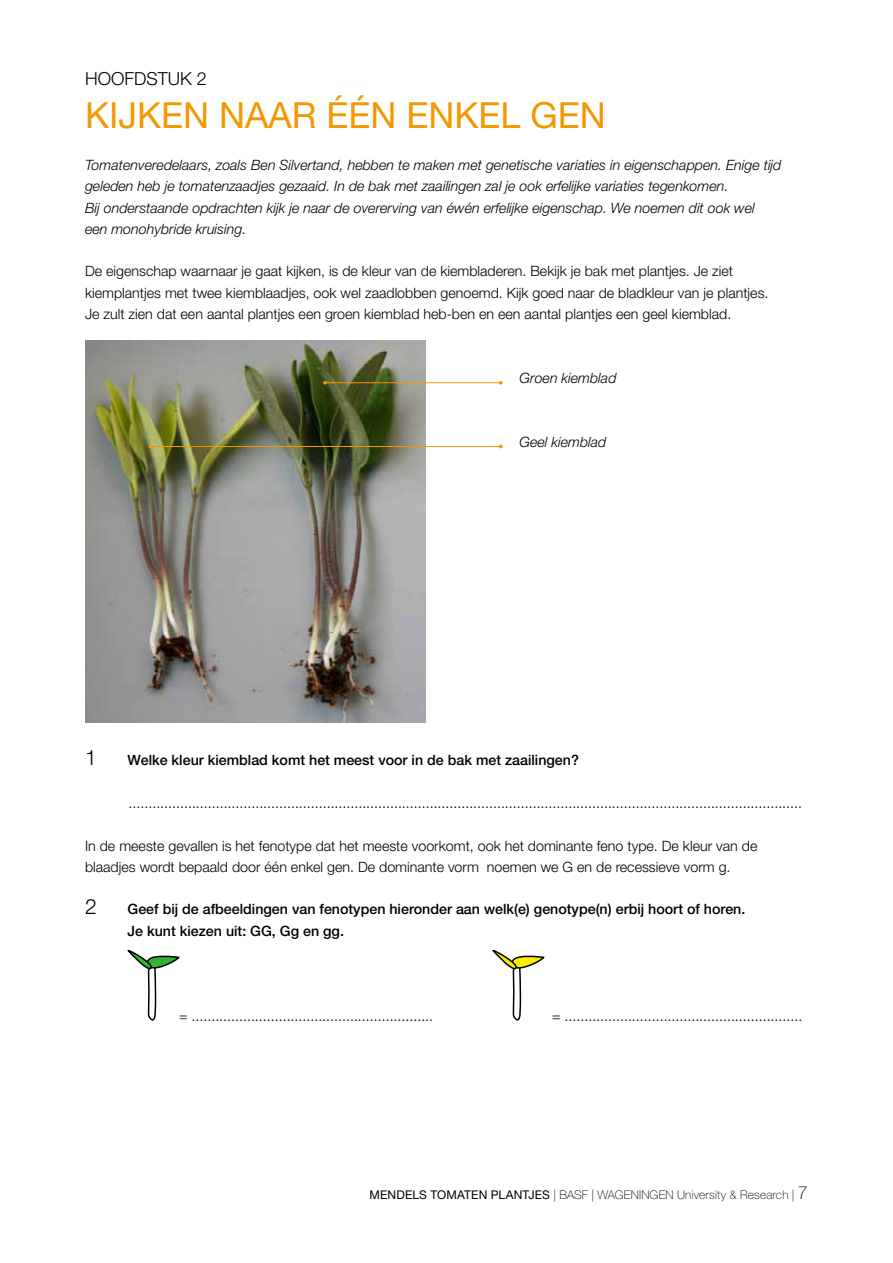
<style>
.page{position:relative;width:893px;height:1263px;background:#fff}
.page>*{position:absolute;margin:0;border:0;box-sizing:border-box;transform-origin:0 0}
.t1{font:36px "Helvetica Neue LT Std";color:#f49800}
.t2{font:300 21px "Helvetica Neue LT Std";color:#000}
.t3{font:300 18px "Helvetica Neue LT Std";color:#000}
.t4{font:300 14.25px/21.3px "Helvetica Neue LT Std";color:#000}
.t5{font:italic 300 14.25px/21.3px "Helvetica Neue LT Std";color:#000}
.t6{font:500 14.25px/21.3px "Helvetica Neue LT Std";color:#000}
.t7{font:100 12px "Helvetica Neue LT Std";letter-spacing:.015em;color:#000}
.s1{font-weight:400}
.s2{font-size:18px}
</style>
<div class="page">
<img style="left:85px;top:340px;width:340px;height:383px">
<hr style="left:325px;top:382px;width:176px;height:1px;background:#f49800">
<svg style="left:323px;top:381px;width:4px;height:4px"></svg>
<svg style="left:499px;top:381px;width:4px;height:4px"></svg>
<hr style="left:151px;top:446px;width:350px;height:1px;background:#f49800">
<svg style="left:127px;top:949px;width:53px;height:72px"></svg>
<svg style="left:492px;top:949px;width:53px;height:72px"></svg>
<p class="t3" style="left:85px;top:68px;width:123px">HOOFDSTUK 2</p>
<h1 class="t1" style="left:85px;top:93px;width:522px">KIJKEN NAAR ÉÉN ENKEL GEN</h1>
<p class="t5" style="left:85px;top:154px;width:698px">Tomatenveredelaars, zoals Ben Silvertand, hebben te maken met genetische variaties in eigenschappen. Enige tijd geleden heb je tomatenzaadjes gezaaid. In de bak met zaailingen zal je ook erfelijke variaties tegenkomen.<br>Bij onderstaande opdrachten kijk je naar de overerving van éwén erfelijke eigenschap. We noemen dit ook wel<br>een monohybride kruising.</p>
<p class="t4" style="left:85px;top:260px;width:685px">De eigenschap waarnaar je gaat kijken, is de kleur van de kiembladeren. Bekijk je bak met plantjes. Je ziet kiemplantjes met twee kiemblaadjes, ook wel zaadlobben genoemd. Kijk goed naar de bladkleur van je plantjes.<br>Je zult zien dat een aantal plantjes een groen kiemblad heb-ben en een aantal plantjes een geel kiemblad.</p>
<p class="t5" style="left:520px;top:367px;width:98px">Groen kiemblad</p>
<p class="t5" style="left:520px;top:431px;width:88px">Geel kiemblad</p>
<h2 class="t2" style="left:85px;top:745px;width:13px">1</h2>
<p class="t6" style="left:128px;top:749px;width:453px">Welke kleur kiemblad komt het meest voor in de bak met zaailingen?</p>
<p class="t4" style="left:129px;top:792px;width:675px">..........................................................................................................................................................................</p>
<p class="t4" style="left:85px;top:834px;width:674px">In de meeste gevallen is het fenotype dat het meeste voorkomt, ook het dominante feno type. De kleur van de blaadjes wordt bepaald door één enkel gen. De dominante vorm noemen we G en de recessieve vorm g.</p>
<h2 class="t2" style="left:85px;top:894px;width:13px">2</h2>
<p class="t6" style="left:128px;top:898px;width:619px">Geef bij de afbeeldingen van fenotypen hieronder aan welk(e) genotype(n) erbij hoort of horen.<br>Je kunt kiezen uit: GG, Gg en gg.</p>
<p class="t4" style="left:179px;top:1004px;width:256px">= .............................................................</p>
<p class="t4" style="left:552px;top:1004px;width:252px">= ............................................................</p>
<p class="t7" style="left:369px;top:1188px;width:440px"><span class="s1">MENDELS TOMATEN PLANTJES</span> | BASF | WAGENINGEN University &amp; Research | <span class="s2">7</span></p>
</div>
